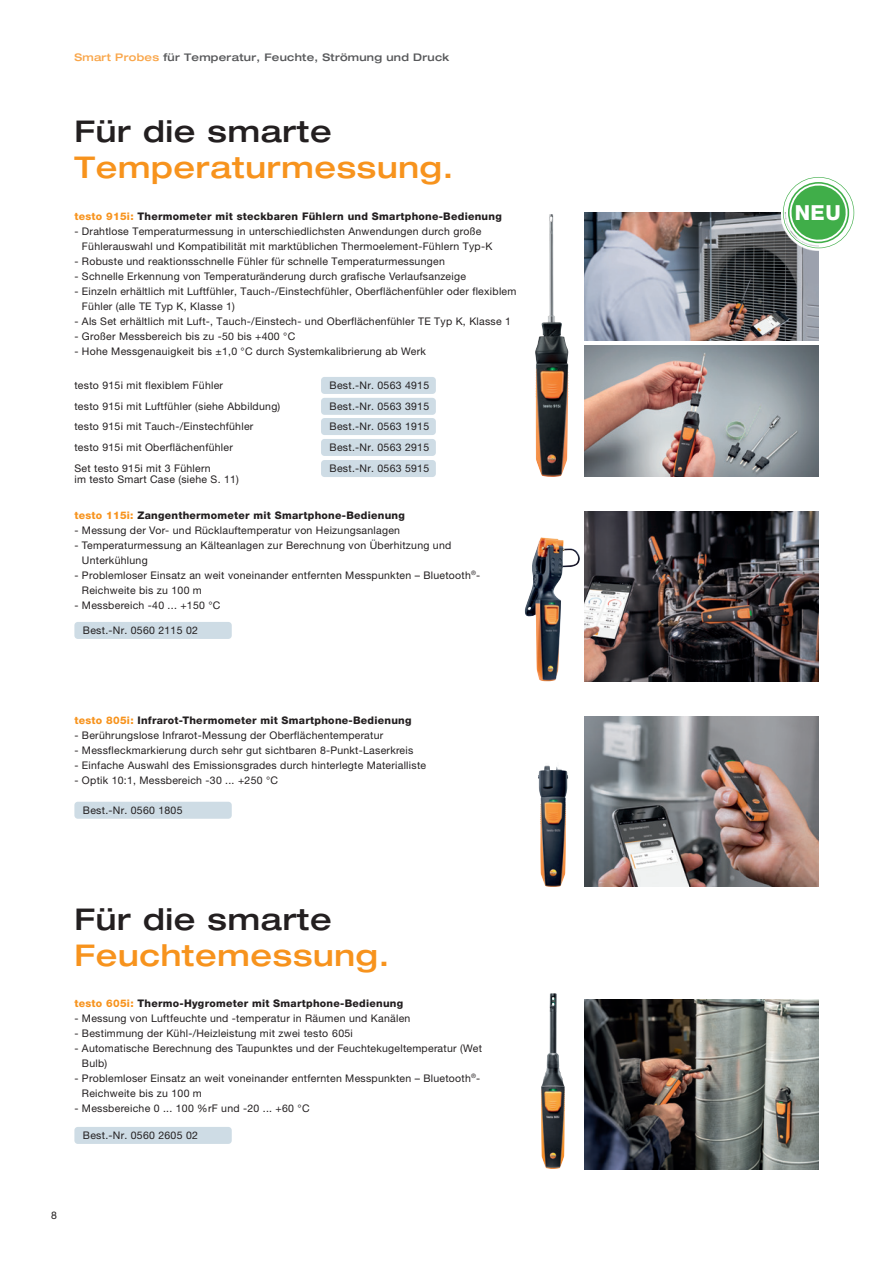
<style>
.page{position:relative;width:893px;height:1263px;background:#fff}
.page>*{position:absolute;margin:0;border:0;box-sizing:border-box;transform-origin:0 0}
.t1{font:500 expanded 30px "Helvetica Neue LTW1 G";letter-spacing:.025em;color:#f7931d}
.t2{font:500 expanded 30px "Helvetica Neue LTW1 G";letter-spacing:.025em;color:#231f20}
.t3{font:800 20.7px "Helvetica Neue LTW1 G";color:#fff}
.t4{font:10.5px/15px "Helvetica Neue LTW1 G";letter-spacing:.025em;color:#231f20}
.t5{font:800 10.5px "Helvetica Neue LTW1 G";letter-spacing:.025em;color:#231f20}
.t6{font:500 expanded 10.5px "Helvetica Neue LTW1 G";letter-spacing:.025em;color:#57585a}
.s1{color:#f9a64a}
.s2{color:#f7931d}
</style>
<div class="page">
<img style="left:541px;top:993px;width:24px;height:176px">
<img style="left:585px;top:999px;width:234px;height:170px">
<img style="left:524px;top:537px;width:56px;height:145px">
<img style="left:538px;top:765px;width:30px;height:122px">
<img style="left:535px;top:214px;width:34px;height:263px">
<img style="left:585px;top:511px;width:234px;height:170px">
<img style="left:585px;top:213px;width:234px;height:127px">
<img style="left:585px;top:346px;width:234px;height:131px">
<img style="left:585px;top:717px;width:234px;height:170px">
<div style="left:74px;top:802px;width:158px;height:17px;background:#cedce5;border-radius:3px"></div>
<div style="left:321px;top:377px;width:115px;height:17px;background:#cedce5;border-radius:3px"></div>
<div style="left:321px;top:418px;width:115px;height:17px;background:#cedce5;border-radius:3px"></div>
<div style="left:321px;top:398px;width:115px;height:17px;background:#cedce5;border-radius:3px"></div>
<div style="left:321px;top:439px;width:115px;height:17px;background:#cedce5;border-radius:3px"></div>
<div style="left:321px;top:460px;width:115px;height:17px;background:#cedce5;border-radius:3px"></div>
<div style="left:74px;top:1127px;width:158px;height:17px;background:#cedce5;border-radius:3px"></div>
<div style="left:74px;top:622px;width:158px;height:17px;background:#cedce5;border-radius:3px"></div>
<svg style="left:781px;top:209px;width:74px;height:41px"></svg>
<svg style="left:783px;top:177px;width:71px;height:71px"></svg>
<p class="t6" style="left:74px;top:50px;width:376px"><span class="s1">Smart Probes</span> für Temperatur, Feuchte, Strömung und Druck</p>
<h1 class="t2" style="left:74px;top:112px;width:259px">Für die smarte</h1>
<h1 class="t1" style="left:74px;top:148px;width:380px">Temperaturmessung.</h1>
<p class="t5" style="left:74px;top:210px;width:429px"><span class="s2">testo 915i:</span> Thermometer mit steckbaren Fühlern und Smartphone-Bedienung</p>
<p class="t4" style="left:82px;top:224px;width:412px;text-indent:-8px">- Drahtlose Temperaturmessung in unterschiedlichsten Anwendungen durch große<br>Fühlerauswahl und Kompatibilität mit marktüblichen Thermoelement-Fühlern Typ-K</p>
<p class="t4" style="left:74px;top:254px;width:372px">- Robuste und reaktionsschnelle Fühler für schnelle Temperaturmessungen</p>
<p class="t4" style="left:74px;top:269px;width:393px">- Schnelle Erkennung von Temperaturänderung durch grafische Verlaufsanzeige</p>
<p class="t4" style="left:82px;top:284px;width:436px;text-indent:-8px">- Einzeln erhältlich mit Luftfühler, Tauch-/Einstechfühler, Oberflächenfühler oder flexiblem<br>Fühler (alle TE Typ K, Klasse 1)</p>
<p class="t4" style="left:74px;top:314px;width:438px">- Als Set erhältlich mit Luft-, Tauch-/Einstech- und Oberflächenfühler TE Typ K, Klasse 1</p>
<p class="t4" style="left:74px;top:329px;width:222px">- Großer Messbereich bis zu -50 bis +400 °C</p>
<p class="t4" style="left:74px;top:344px;width:353px">- Hohe Messgenauigkeit bis ±1,0 °C durch Systemkalibrierung ab Werk</p>
<p class="t4" style="left:74px;top:378px;width:150px">testo 915i mit flexiblem Fühler</p>
<p class="t4" style="left:74px;top:419px;width:180px">testo 915i mit Tauch-/Einstechfühler</p>
<p class="t4" style="left:74px;top:399px;width:207px">testo 915i mit Luftfühler (siehe Abbildung)</p>
<p class="t4" style="left:74px;top:437px;width:160px;line-height:20.9px">testo 915i mit Oberflächenfühler<br>Set testo 915i mit 3 Fühlern</p>
<p class="t4" style="left:74px;top:471px;width:166px">im testo Smart Case (siehe S. 11)</p>
<p class="t4" style="left:330px;top:378px;width:101px">Best.-Nr. 0563 4915</p>
<p class="t4" style="left:330px;top:419px;width:101px">Best.-Nr. 0563 1915</p>
<p class="t4" style="left:330px;top:399px;width:101px">Best.-Nr. 0563 3915</p>
<p class="t4" style="left:330px;top:437px;width:101px;line-height:21.1px">Best.-Nr. 0563 2915<br>Best.-Nr. 0563 5915</p>
<p class="t5" style="left:74px;top:509px;width:332px"><span class="s2">testo 115i:</span> Zangenthermometer mit Smartphone-Bedienung</p>
<p class="t4" style="left:74px;top:522px;width:327px">- Messung der Vor- und Rücklauftemperatur von Heizungsanlagen</p>
<p class="t4" style="left:82px;top:537px;width:371px;text-indent:-8px">- Temperaturmessung an Kälteanlagen zur Berechnung von Überhitzung und<br>Unterkühlung</p>
<p class="t4" style="left:82px;top:568px;width:400px;text-indent:-8px">- Problemloser Einsatz an weit voneinander entfernten Messpunkten – Bluetooth<sup>®</sup>-<br>Reichweite bis zu 100 m</p>
<p class="t4" style="left:74px;top:597px;width:148px">- Messbereich -40 ... +150 °C</p>
<p class="t4" style="left:83px;top:623px;width:117px">Best.-Nr. 0560 2115 02</p>
<p class="t5" style="left:74px;top:714px;width:339px"><span class="s2">testo 805i:</span> Infrarot-Thermometer mit Smartphone-Bedienung</p>
<p class="t4" style="left:74px;top:728px;width:310px">- Berührungslose Infrarot-Messung der Oberflächentemperatur</p>
<p class="t4" style="left:74px;top:743px;width:340px">- Messfleckmarkierung durch sehr gut sichtbaren 8-Punkt-Laserkreis</p>
<p class="t4" style="left:74px;top:758px;width:353px">- Einfache Auswahl des Emissionsgrades durch hinterlegte Materialliste</p>
<p class="t4" style="left:74px;top:773px;width:205px">- Optik 10:1, Messbereich -30 ... +250 °C</p>
<p class="t4" style="left:83px;top:803px;width:101px">Best.-Nr. 0560 1805</p>
<h1 class="t2" style="left:74px;top:900px;width:259px">Für die smarte</h1>
<h1 class="t1" style="left:74px;top:936px;width:317px">Feuchtemessung.</h1>
<p class="t5" style="left:74px;top:997px;width:330px"><span class="s2">testo 605i:</span> Thermo-Hygrometer mit Smartphone-Bedienung</p>
<p class="t4" style="left:74px;top:1010px;width:337px">- Messung von Luftfeuchte und -temperatur in Räumen und Kanälen</p>
<p class="t4" style="left:74px;top:1025px;width:280px">- Bestimmung der Kühl-/Heizleistung mit zwei testo 605i</p>
<p class="t4" style="left:82px;top:1040px;width:402px;text-indent:-8px">- Automatische Berechnung des Taupunktes und der Feuchtekugeltemperatur (Wet<br>Bulb)</p>
<p class="t4" style="left:82px;top:1070px;width:400px;text-indent:-8px">- Problemloser Einsatz an weit voneinander entfernten Messpunkten – Bluetooth<sup>®</sup>-<br>Reichweite bis zu 100 m</p>
<p class="t4" style="left:74px;top:1100px;width:237px">- Messbereiche 0 ... 100 %rF und -20 ... +60 °C</p>
<p class="t4" style="left:83px;top:1128px;width:117px">Best.-Nr. 0560 2605 02</p>
<p class="t4" style="left:51px;top:1208px;width:7px">8</p>
<h2 class="t3" style="left:795px;top:200px;width:48px">NEU</h2>
</div>
